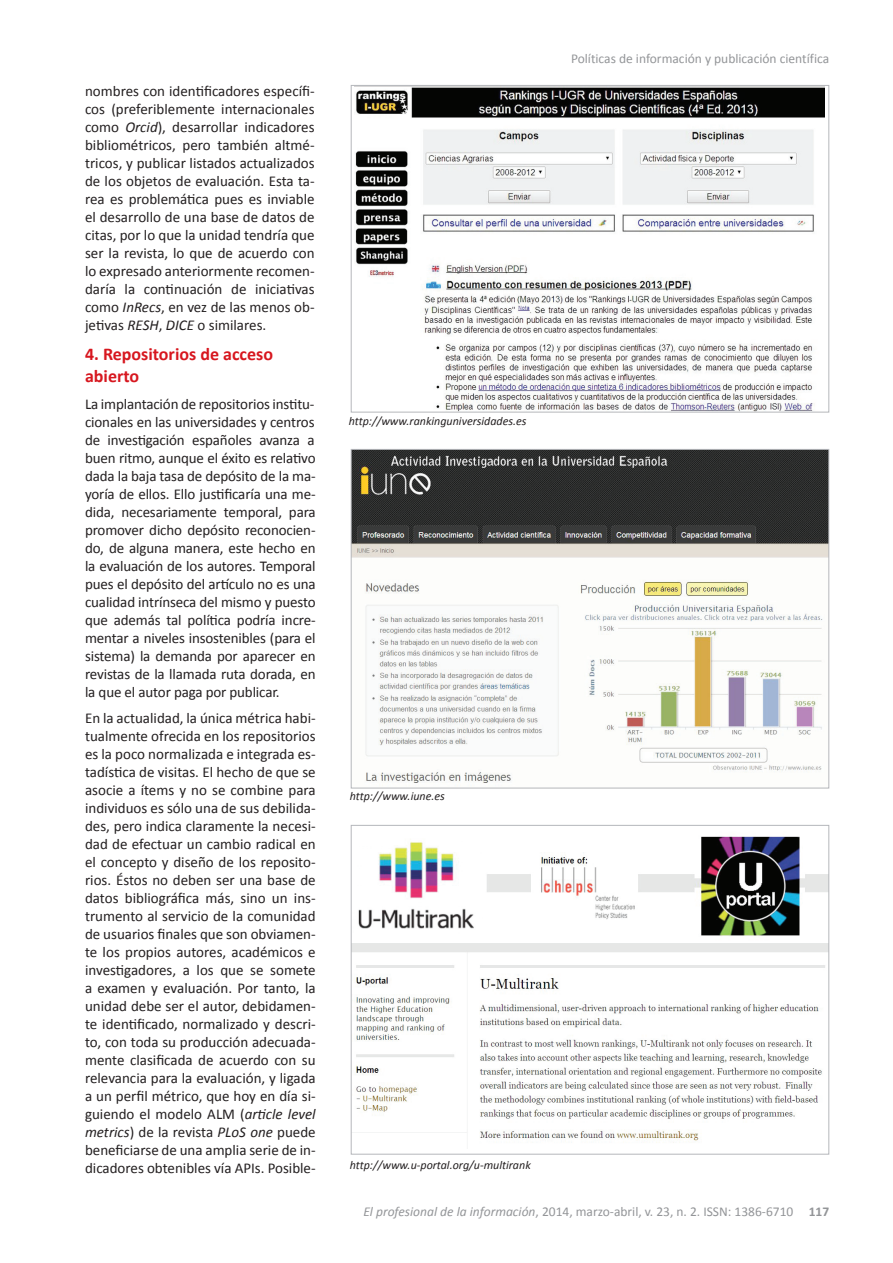
<style>
.page{position:relative;width:893px;height:1263px;background:#fff}
.page>*{position:absolute;margin:0;border:0;box-sizing:border-box;transform-origin:0 0}
.t1{font:700 18px/21.6px "Calibri";color:#d7171f}
.t2{font:15px/18px "Calibri";color:#231f20;text-align:justify}
.t3{font:13.5px "Calibri";color:#939598}
.t4{font:italic 12px "Calibri";color:#231f20}
.s1{font-style:italic}
.s2{font-weight:700}
</style>
<div class="page">
<img style="left:355px;top:87px;width:469px;height:323px">
<div style="left:351px;top:85px;width:478px;height:327px;border:1px solid #b5b7bb"></div>
<img style="left:353px;top:451px;width:474px;height:335px">
<div style="left:351px;top:449px;width:478px;height:339px;border:1px solid #b5b7bb"></div>
<img style="left:353px;top:836px;width:474px;height:307px">
<div style="left:351px;top:825px;width:478px;height:329px;border:1px solid #b5b7bb"></div>
<p class="t2" style="left:85px;top:82px;width:231px">nombres con identificadores específi&shy;cos (preferiblemente internacionales como <span class="s1">Orcid</span>), desarrollar indicadores bibliométricos, pero también altmé&shy;tricos, y publicar listados actualizados de los objetos de evaluación. Esta ta&shy;rea es problemática pues es inviable el desarrollo de una base de datos de citas, por lo que la unidad tendría que ser la revista, lo que de acuerdo con lo expresado anteriormente recomen&shy;daría la continuación de iniciativas como <span class="s1">InRecs</span>, en vez de las menos ob&shy;jetivas <span class="s1">RESH</span>, <span class="s1">DICE</span> o similares.</p>
<p class="t1" style="left:85px;top:344px;width:190px">4. Repositorios de acceso abierto</p>
<p class="t2" style="left:85px;top:395px;width:232px">La implantación de repositorios institu&shy;cionales en las universidades y centros de investigación españoles avanza a buen ritmo, aunque el éxito es relativo dada la baja tasa de depósito de la ma&shy;yoría de ellos. Ello justificaría una me&shy;dida, necesariamente temporal, para promover dicho depósito reconocien&shy;do, de alguna manera, este hecho en la evaluación de los autores. Temporal pues el depósito del artículo no es una cualidad intrínseca del mismo y puesto que además tal política podría incre&shy;mentar a niveles insostenibles (para el sistema) la demanda por aparecer en revistas de la llamada ruta dorada, en la que el autor paga por publicar.</p>
<p class="t2" style="left:85px;top:709px;width:232px">En la actualidad, la única métrica habi&shy;tualmente ofrecida en los repositorios es la poco normalizada e integrada es&shy;tadística de visitas. El hecho de que se asocie a ítems y no se combine para individuos es sólo una de sus debilida&shy;des, pero indica claramente la necesi&shy;dad de efectuar un cambio radical en el concepto y diseño de los reposito&shy;rios. Éstos no deben ser una base de datos bibliográfica más, sino un ins&shy;trumento al servicio de la comunidad de usuarios finales que son obviamen&shy;te los propios autores, académicos e investigadores, a los que se somete a examen y evaluación. Por tanto, la unidad debe ser el autor, debidamen&shy;te identificado, normalizado y descri&shy;to, con toda su producción adecuada&shy;mente clasificada de acuerdo con su relevancia para la evaluación, y ligada a un perfil métrico, que hoy en día si&shy;guiendo el modelo ALM (<span class="s1">article level metrics</span>) de la revista <span class="s1">PLoS one</span> puede beneficiarse de una amplia serie de in&shy;dicadores obtenibles vía APIs. Posible-</p>
<p class="t3" style="left:571px;top:50px;width:260px">Políticas de información y publicación científica</p>
<p class="t4" style="left:349px;top:412px;width:179px">http://www.rankinguniversidades.es</p>
<p class="t4" style="left:350px;top:788px;width:97px">http://www.iune.es</p>
<p class="t4" style="left:350px;top:1157px;width:183px">http://www.u-portal.org/u-multirank</p>
<p class="t3" style="left:363px;top:1203px;width:467px"><span class="s1">El profesional de la información</span>, 2014, marzo-abril, v. 23, n. 2. ISSN: 1386-6710 <span class="s2">117</span></p>
</div>
